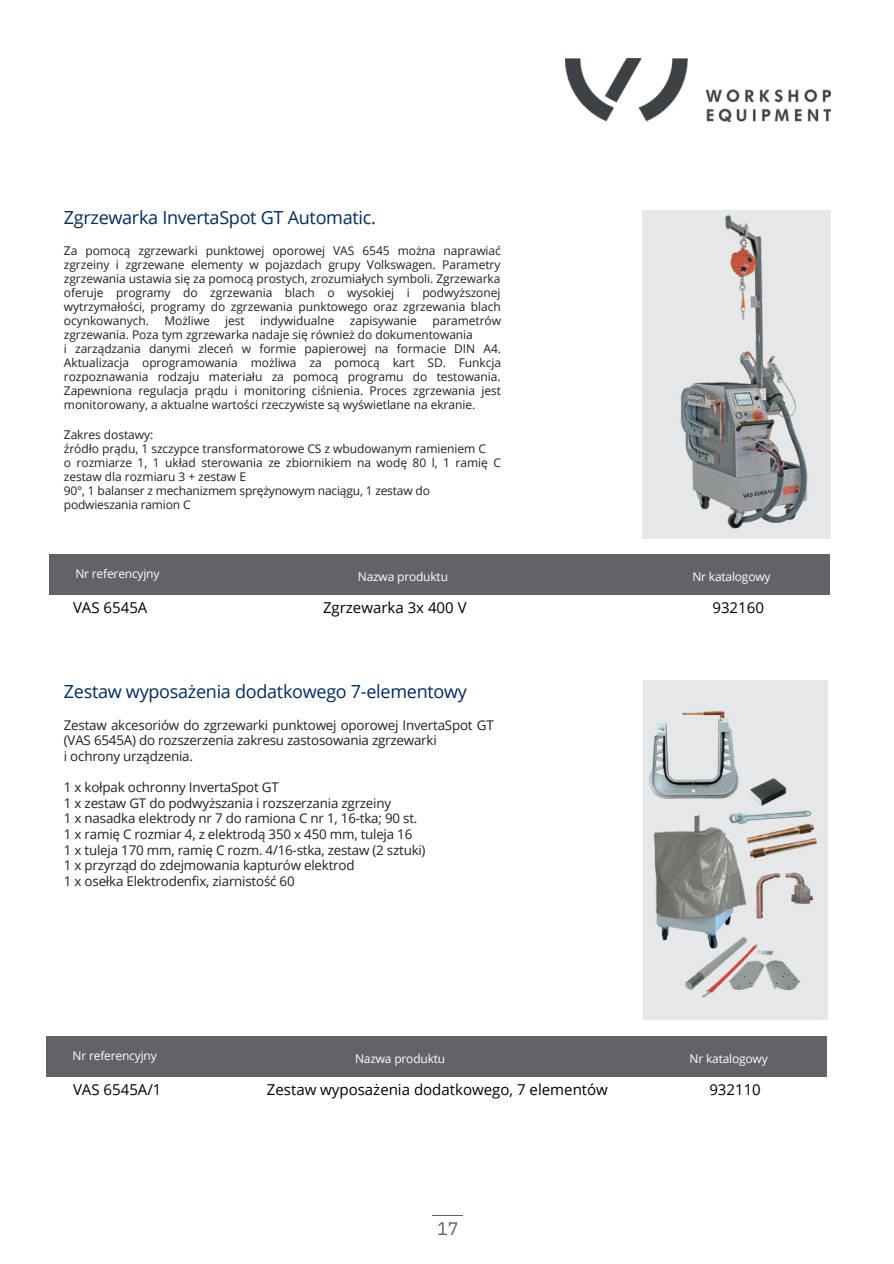
<style>
.page{position:relative;width:894px;height:1264px;background:#fff}
.page>*{position:absolute;margin:0;border:0;box-sizing:border-box;transform-origin:0 0}
.t1{font:18px "Open Sans";letter-spacing:-.015em;color:#002c5c}
.t2{font:18px "IBM Plex Sans";color:#626366}
.t3{font:15px "Open Sans";color:#000}
.t4{font:13.35px/15.6px "Open Sans";letter-spacing:-.015em;color:#231f20}
.t5{font:12px/14px "Open Sans";letter-spacing:-.005em;color:#231f20}
.t6{font:12px "Open Sans";letter-spacing:-.015em;color:#fff}
</style>
<div class="page">
<hr style="left:432px;top:1215px;width:30px;height:1px;background:#626366">
<div style="left:642px;top:211px;width:188px;height:327px;background:#e6e7e8"></div>
<div style="left:642px;top:680px;width:185px;height:339px;background:#e6e7e8"></div>
<img style="left:680px;top:215px;width:128px;height:314px">
<img style="left:642px;top:694px;width:186px;height:311px">
<img style="left:565px;top:59px;width:264px;height:62px">
<div style="left:50px;top:554px;width:779px;height:40px;background:#626366"></div>
<div style="left:47px;top:1035px;width:779px;height:40px;background:#626366"></div>
<h1 class="t1" style="left:64px;top:205px;width:313px">Zgrzewarka InvertaSpot GT Automatic.</h1>
<p class="t5" style="left:64px;top:244px;width:438px;text-align:justify">Za pomocą zgrzewarki punktowej oporowej VAS 6545 można naprawiać zgrzeiny i zgrzewane elementy w pojazdach grupy Volkswagen. Parametry zgrzewania ustawia się za pomocą prostych, zrozumiałych symboli. Zgrzewarka oferuje programy do zgrzewania blach o wysokiej i podwyższonej wytrzymałości, programy do zgrzewania punktowego oraz zgrzewania blach ocynkowanych.</p>
<p class="t5" style="left:64px;top:314px;width:438px;text-indent:368px">parametrów zgrzewania. Poza tym zgrzewarka nadaje się również do dokumentowania<br>i zarządzania danymi zleceń w formie papierowej na formacie DIN A4.<br>Aktualizacja oprogramowania możliwa za pomocą kart SD. Funkcja rozpoznawania rodzaju materiału za pomocą programu do testowania.<br>Zapewniona regulacja prądu i monitoring ciśnienia. Proces zgrzewania jest monitorowany, a aktualne wartości rzeczywiste są wyświetlane na ekranie.</p>
<p class="t5" style="left:64px;top:427px;width:438px">Zakres dostawy:<br>źródło prądu, 1 szczypce transformatorowe CS z wbudowanym ramieniem C<br>o rozmiarze 1, 1 układ sterowania ze zbiornikiem na wodę 80 l, 1 ramię C zestaw dla rozmiaru 3 + zestaw E<br>90°, 1 balanser z mechanizmem sprężynowym naciągu, 1 zestaw do podwieszania ramion C</p>
<p class="t5" style="left:164px;top:314px;width:47px">Możliwe</p>
<p class="t5" style="left:225px;top:314px;width:21px">jest</p>
<p class="t5" style="left:260px;top:314px;width:76px">indywidualne</p>
<p class="t5" style="left:350px;top:314px;width:69px">zapisywanie</p>
<p class="t6" style="left:75px;top:565px;width:86px">Nr referencyjny</p>
<p class="t6" style="left:358px;top:568px;width:92px">Nazwa produktu</p>
<p class="t6" style="left:692px;top:568px;width:80px">Nr katalogowy</p>
<p class="t3" style="left:73px;top:597px;width:76px">VAS 6545A</p>
<p class="t3" style="left:323px;top:597px;width:145px">Zgrzewarka 3x 400 V</p>
<p class="t3" style="left:712px;top:597px;width:53px">932160</p>
<h1 class="t1" style="left:64px;top:678px;width:404px">Zestaw wyposażenia dodatkowego 7-elementowy</h1>
<p class="t4" style="left:64px;top:716px;width:431px">Zestaw akcesoriów do zgrzewarki punktowej oporowej InvertaSpot GT (VAS 6545A) do rozszerzenia zakresu zastosowania zgrzewarki<br>i ochrony urządzenia.</p>
<p class="t4" style="left:64px;top:779px;width:363px">1 x kołpak ochronny InvertaSpot GT<br>1 x zestaw GT do podwyższania i rozszerzania zgrzeiny<br>1 x nasadka elektrody nr 7 do ramiona C nr 1, 16-tka; 90 st.<br>1 x ramię C rozmiar 4, z elektrodą 350 x 450 mm, tuleja 16<br>1 x tuleja 170 mm, ramię C rozm. 4/16-stka, zestaw (2 sztuki)<br>1 x przyrząd do zdejmowania kapturów elektrod<br>1 x osełka Elektrodenfix, ziarnistość 60</p>
<p class="t6" style="left:73px;top:1047px;width:86px">Nr referencyjny</p>
<p class="t6" style="left:355px;top:1050px;width:92px">Nazwa produktu</p>
<p class="t6" style="left:689px;top:1050px;width:80px">Nr katalogowy</p>
<p class="t3" style="left:73px;top:1078px;width:90px">VAS 6545A/1</p>
<p class="t3" style="left:267px;top:1078px;width:342px">Zestaw wyposażenia dodatkowego, 7 elementów</p>
<p class="t3" style="left:709px;top:1078px;width:53px">932110</p>
<h1 class="t2" style="left:437px;top:1215px;width:23px">17</h1>
</div>
